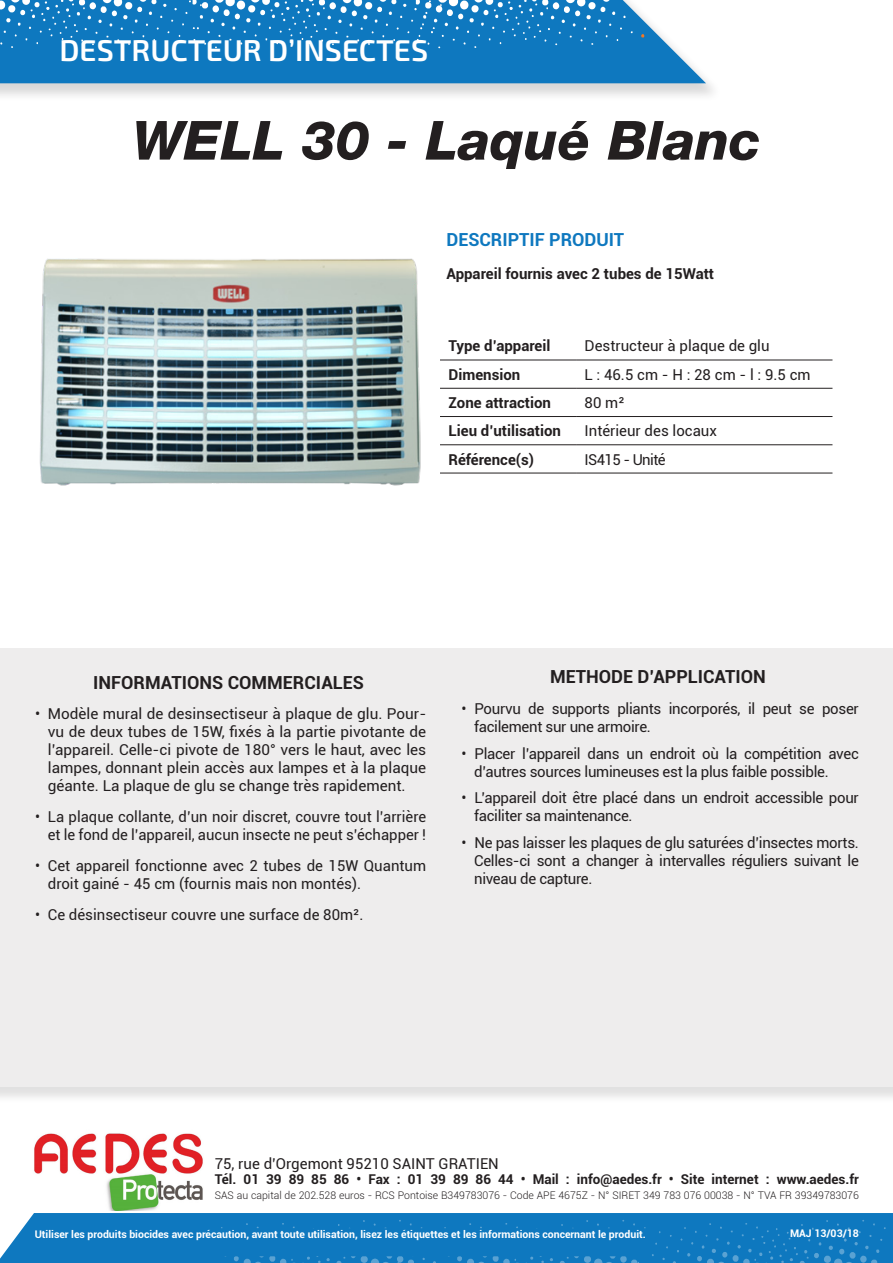
<style>
.page{position:relative;width:893px;height:1263px;background:#fff}
.page>*{position:absolute;margin:0;border:0;box-sizing:border-box;transform-origin:0 0}
.t1{font:italic 800 54px "Helvetica Neue LT Std";color:#231f20}
.t2{font:600 30px "Exo 2";color:#fff}
.t3{font:700 18px "Roboto";color:#231f20}
.t4{font:700 18px "Roboto";color:#0e78bf}
.t5{font:15px/18px "Roboto";color:#231f20;text-align:justify}
.t6{font:15px/18px "Roboto";letter-spacing:-.02em;color:#231f20}
.t7{font:700 15px "Roboto";color:#231f20}
.t8{font:15px "Roboto";letter-spacing:-.04em;color:#231f20}
.t9{font:700 13.5px "Roboto";color:#231f20}
.t10{font:700 10.5px "Roboto";color:#fff}
.t11{font:300 10.5px "Roboto";color:#231f20}
</style>
<div class="page">
<div style="left:0;top:649px;width:893px;height:454px;background:#231f20;opacity:.14"></div>
<div style="left:0;top:648px;width:893px;height:438px;background:#eeeded"></div>
<svg style="left:440px;top:359px;width:392px;height:114px"></svg>
<hr style="left:440px;top:360px;width:136px;height:1px;background:#231f20">
<hr style="left:576px;top:360px;width:256px;height:1px;background:#231f20">
<hr style="left:440px;top:388px;width:136px;height:1px;background:#231f20">
<hr style="left:576px;top:388px;width:256px;height:1px;background:#231f20">
<hr style="left:440px;top:416px;width:136px;height:1px;background:#231f20">
<hr style="left:576px;top:416px;width:256px;height:1px;background:#231f20">
<hr style="left:440px;top:444px;width:136px;height:1px;background:#231f20">
<hr style="left:576px;top:444px;width:256px;height:1px;background:#231f20">
<hr style="left:440px;top:473px;width:136px;height:1px;background:#231f20">
<hr style="left:576px;top:473px;width:256px;height:1px;background:#231f20">
<img style="left:34px;top:1133px;width:169px;height:78px">
<div style="left:0;top:0;width:723px;height:101px;background:#231f20;opacity:.18"></div>
<svg style="left:0;top:0;width:706px;height:83px;background:#2b88c6"></svg>
<svg style="left:641px;top:34px;width:3px;height:4px"></svg>
<svg style="left:0;top:0;width:625px;height:48px;background:#2384c4"></svg>
<svg style="left:0;top:1213px;width:893px;height:50px;background:#187dc1"></svg>
<div style="left:34px;top:1229px;width:617px;height:26px;background:#0e78bf"></div>
<div style="left:33px;top:1228px;width:618px;height:28px;border:2px solid #0e78bf"></div>
<img style="left:39px;top:258px;width:382px;height:228px">
<p class="t2" style="left:60px;top:33px;width:370px">DESTRUCTEUR D’INSECTES</p>
<p class="t1" style="left:133px;top:108px;width:629px">WELL 30 - Laqué Blanc</p>
<p class="t4" style="left:446px;top:227px;width:179px">DESCRIPTIF PRODUIT</p>
<p class="t7" style="left:446px;top:263px;width:269px">Appareil fournis avec 2 tubes de 15Watt</p>
<p class="t7" style="left:448px;top:335px;width:103px">Type d’appareil</p>
<p class="t5" style="left:585px;top:337px;width:186px">Destructeur à plaque de glu</p>
<p class="t7" style="left:448px;top:364px;width:73px">Dimension</p>
<p class="t5" style="left:585px;top:365px;width:228px">L : 46.5 cm - H : 28 cm - l : 9.5 cm</p>
<p class="t7" style="left:448px;top:392px;width:104px">Zone attraction</p>
<p class="t5" style="left:585px;top:393px;width:42px">80 m²</p>
<p class="t7" style="left:448px;top:420px;width:114px">Lieu d’utilisation</p>
<p class="t5" style="left:585px;top:421px;width:134px">Intérieur des locaux</p>
<p class="t7" style="left:448px;top:449px;width:87px">Référence(s)</p>
<p class="t8" style="left:585px;top:449px;width:83px">IS415 - Unité</p>
<p class="t3" style="left:93px;top:669px;width:272px">INFORMATIONS COMMERCIALES</p>
<p class="t5" style="left:48px;top:704px;width:380px;text-indent:-13px">• Modèle mural de desinsectiseur à plaque de glu. Pour&shy;vu de deux tubes de 15W, fixés à la partie pivotante de l’appareil. Celle-ci pivote de 180° vers le haut, avec les lampes, donnant plein accès aux lampes et à la plaque géante. La plaque de glu se change très rapidement.</p>
<p class="t5" style="left:35px;top:807px;width:393px;text-align:right">• La plaque collante, d’un noir discret, couvre tout l’arrière et le fond de l’appareil, aucun insecte ne peut s’échapper !</p>
<p class="t5" style="left:48px;top:856px;width:380px;text-indent:-13px">• Cet appareil fonctionne avec 2 tubes de 15W Quantum droit gainé - 45 cm (fournis mais non montés).</p>
<p class="t5" style="left:35px;top:905px;width:330px">• Ce désinsectiseur couvre une surface de 80m².</p>
<p class="t3" style="left:550px;top:664px;width:217px">METHODE D’APPLICATION</p>
<p class="t6" style="left:474px;top:699px;width:386px;text-indent:-13px">• Pourvu de supports pliants incorporés, il peut se poser facilement sur une armoire.</p>
<p class="t6" style="left:474px;top:744px;width:386px;text-indent:-13px">• Placer l’appareil dans un endroit où la compétition avec d’autres sources lumineuses est la plus faible possible.</p>
<p class="t6" style="left:474px;top:788px;width:386px;text-indent:-13px">• L’appareil doit être placé dans un endroit accessible pour faciliter sa maintenance.</p>
<p class="t5" style="left:474px;top:833px;width:386px;text-indent:-13px">• Ne pas laisser les plaques de glu saturées d’insectes morts.<br>Celles-ci sont a changer à intervalles réguliers suivant le niveau de capture.</p>
<p class="t5" style="left:215px;top:1154px;width:286px">75, rue d’Orgemont 95210 SAINT GRATIEN</p>
<p class="t9" style="left:215px;top:1170px;width:646px">Tél. 01 39 89 85 86 • Fax : 01 39 89 86 44 • Mail : info@aedes.fr • Site internet : www.aedes.fr</p>
<p class="t11" style="left:215px;top:1188px;width:646px">SAS au capital de 202.528 euros - RCS Pontoise B349783076 - Code APE 4675Z - N° SIRET 349 783 076 00038 - N° TVA FR 39349783076</p>
<p class="t10" style="left:35px;top:1226px;width:613px">Utiliser les produits biocides avec précaution, avant toute utilisation, lisez les étiquettes et les informations concernant le produit.</p>
<p class="t10" style="left:790px;top:1226px;width:70px">MAJ 13/03/18</p>
</div>
